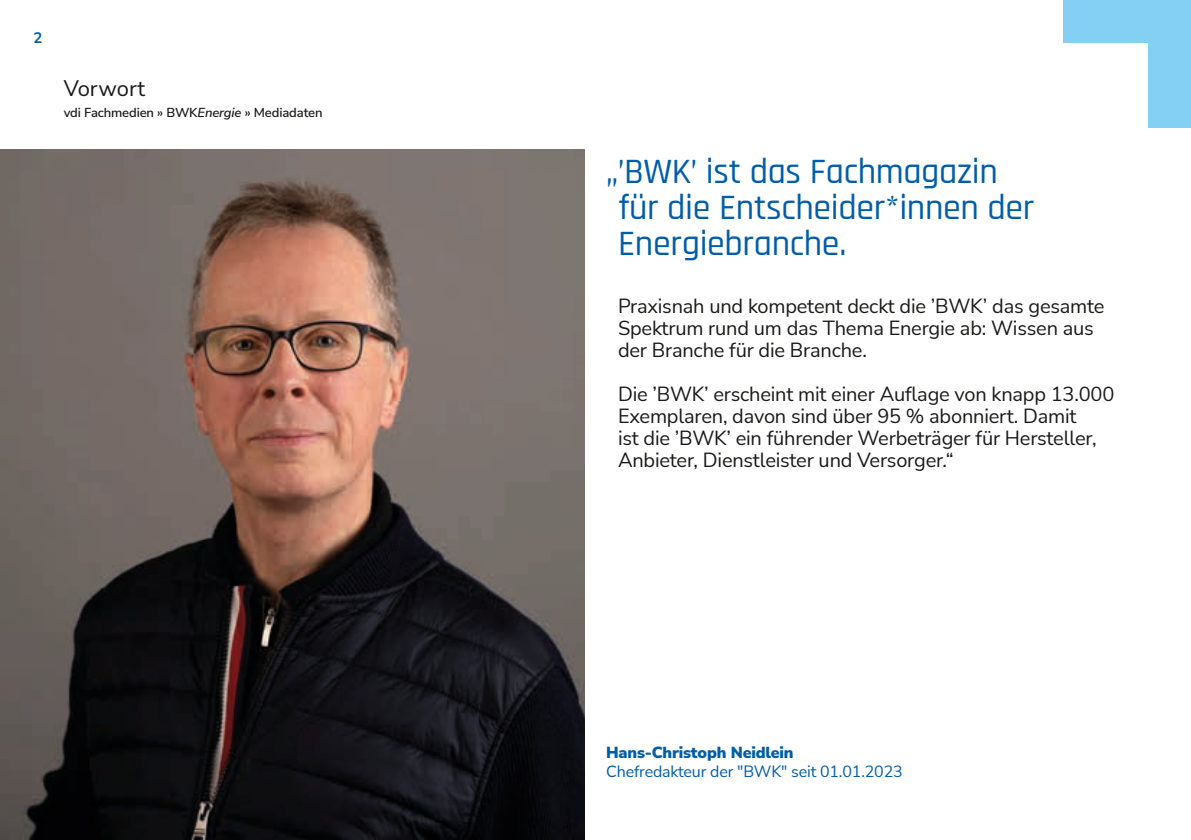
<style>
.page{position:relative;width:1191px;height:840px;background:#fff}
.page>*{position:absolute;margin:0;border:0;box-sizing:border-box;transform-origin:0 0}
.t1{font:500 36px/36px "Rajdhani";letter-spacing:-.01em;color:#005da8}
.t2{font:22px "Nunito Sans";color:#1b1a19}
.t3{font:20px/22px "Nunito Sans";letter-spacing:-.01em;color:#1b1a19}
.t4{font:16px "Nunito Sans";letter-spacing:-.01em;color:#005da8}
.t5{font:900 16px "Nunito Sans";letter-spacing:-.01em;color:#005da8}
.t6{font:700 15px "Nunito Sans";color:#005da8}
.t7{font:600 13px "Nunito Sans";letter-spacing:-.01em;color:#1b1a19}
.s1{font-style:italic}
</style>
<div class="page">
<img style="left:0;top:150px;width:585px;height:689px">
<div style="left:1063px;top:0;width:128px;height:43px;background:#84d0f5"></div>
<div style="left:1148px;top:0;width:43px;height:128px;background:#84d0f5"></div>
<p class="t6" style="left:34px;top:27px;width:10px">2</p>
<p class="t2" style="left:64px;top:73px;width:83px">Vorwort</p>
<p class="t7" style="left:64px;top:103px;width:260px">vdi Fachmedien » BWK<span class="s1">Energie</span> » Mediadaten</p>
<h1 class="t1" style="left:618px;top:154px;width:418px;text-indent:-12px">„’BWK’ ist das Fachmagazin für die Entscheider*innen der<br>Energiebranche.</h1>
<p class="t3" style="left:618px;top:294px;width:488px">Praxisnah und kompetent deckt die ’BWK’ das gesamte<br>Spektrum rund um das Thema Energie ab: Wissen aus der Branche für die Branche.</p>
<p class="t3" style="left:618px;top:382px;width:498px">Die ’BWK’ erscheint mit einer Auflage von knapp 13.000<br>Exemplaren, davon sind über 95 % abonniert. Damit<br>ist die ’BWK’ ein führender Werbeträger für Hersteller, Anbieter, Dienstleister und Versorger.“</p>
<p class="t5" style="left:606px;top:740px;width:189px">Hans-Christoph Neidlein</p>
<p class="t4" style="left:606px;top:759px;width:298px">Chefredakteur der "BWK" seit 01.01.2023</p>
</div>
